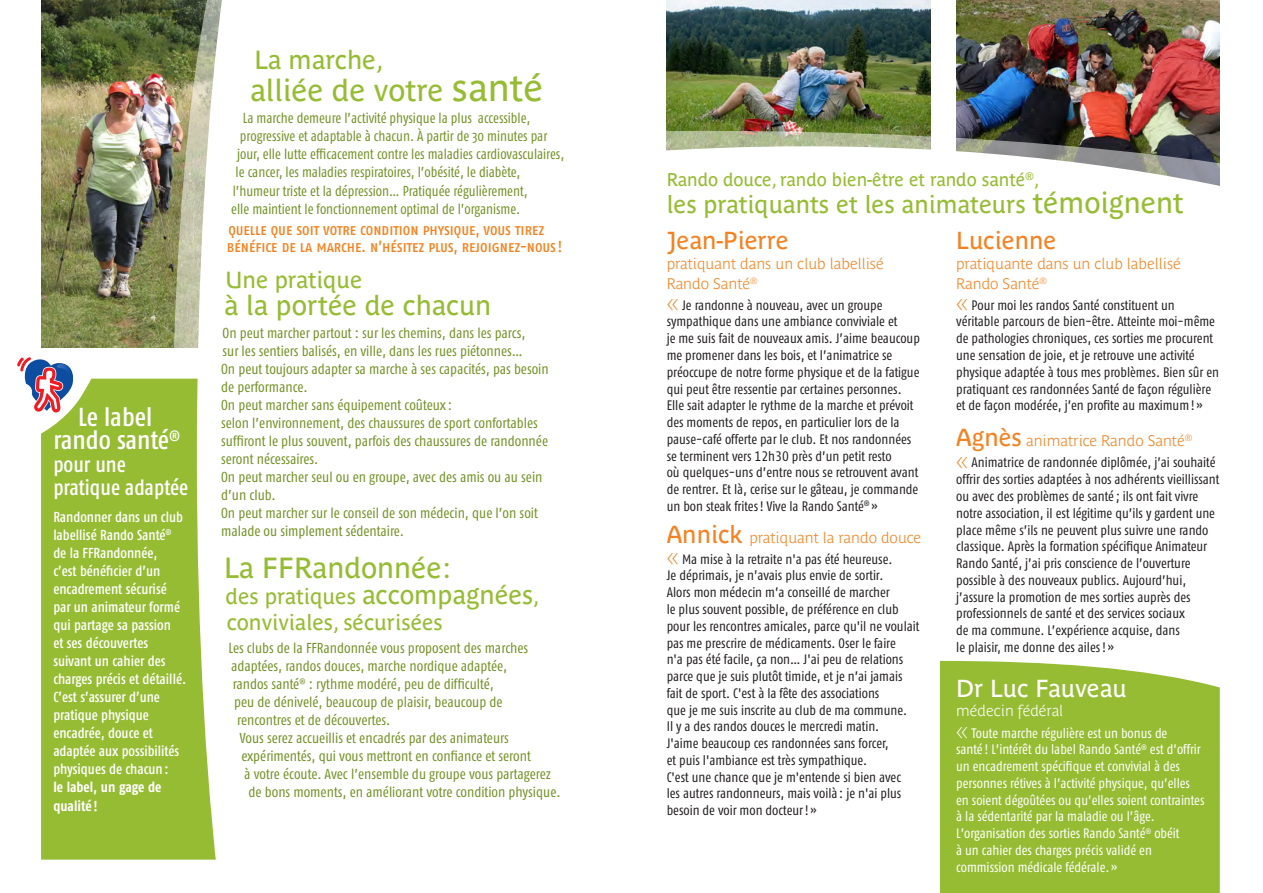
<style>
.page{position:relative;width:1263px;height:893px;background:#fff}
.page>*{position:absolute;margin:0;border:0;box-sizing:border-box;transform-origin:0 0}
.t1{font:30.3px "Parisine Plus";color:#96bc33}
.t2{font:28.95px "Parisine Plus";color:#96bc33}
.t3{font:27.45px "Parisine Plus";color:#96bc33}
.t4{font:25.95px/23.1px "Fago Co Med Tf";color:#fff;text-align:center}
.t5{font:25.95px "Parisine Plus";color:#96bc33}
.t6{font:24.45px "Parisine Plus";color:#96bc33}
.t7{font:24.45px "Parisine Plus";color:#f58220}
.t8{font:24.45px "Parisine Plus";color:#fff}
.t9{font:23.1px "Parisine Plus";color:#96bc33}
.t10{font:21.6px/26px "Parisine Plus";color:#96bc33}
.t11{font:21.6px/23.1px "Fago Co Med Tf";color:#fff}
.t12{font:18.3px "Parisine Plus";color:#96bc33}
.t13{font:15.9px/17.4px "Fago Co Med Caps";letter-spacing:-.005em;color:#f58220;scale:.94 1}
.t14{font:700 15.3px/19.8px "Parisine Plus Clair";color:#f58220}
.t15{font:700 15.3px "Parisine Plus Clair";color:#fff}
.t16{font:14.4px/18px "Fago Co";color:#729225}
.t17{font:14.4px "Fago Co";color:#729225;scale:.96 1}
.t18{font:14.4px/18px "Fago Co Med Tf";color:#fff}
.t19{font:13.65px/16.8px "Fago Co Regular Tf";color:#231f20}
.t20{font:13.65px/16.8px "Fago Co Regular Tf";color:#fff}
.s1{font-family:"Fago Co Bold Tf"}
.s2{font-size:37.5px}
.s3{font-size:25.95px}
.s4{font-size:28.95px}
.s5{font-family:"Parisine Plus Clair";font-size:27.45px;color:#f58220}
.s6{font-family:"Parisine Plus";font-weight:400;font-size:24.45px}
.s7{font-family:"Parisine Plus Clair";font-size:27.45px}
</style>
<div class="page">
<img style="left:667px;top:0;width:263px;height:130px">
<img style="left:956px;top:0;width:264px;height:130px">
<svg style="left:666px;top:130px;width:554px;height:56px"></svg>
<div style="left:940px;top:661px;width:280px;height:232px;background:#96bc33"></div>
<img style="left:41px;top:0;width:131px;height:348px">
<img style="left:172px;top:0;width:25px;height:379px">
<div style="left:41px;top:379px;width:156px;height:481px;background:#96bc33"></div>
<svg style="left:17px;top:357px;width:87px;height:94px"></svg>
<svg style="left:197px;top:0;width:25px;height:860px"></svg>
<p class="t4" style="left:53px;top:405px;width:128px">Le label rando santé<sup>®</sup></p>
<p class="t11" style="left:53px;top:453px;width:137px">pour une pratique adaptée</p>
<p class="t18" style="left:53px;top:507px;width:134px">Randonner dans un club labellisé Rando Santé<sup>® </sup>de la FFRandonnée,<br>c’est bénéficier d’un encadrement sécurisé par un animateur formé qui partage sa passion<br>et ses découvertes suivant un cahier des charges précis et détaillé.<br>C’est s’assurer d’une pratique physique encadrée, douce et adaptée aux possibilités physiques de chacun:<br><span class="s1">le label, un gage de qualité !</span></p>
<p class="t5" style="left:254px;top:45px;width:130px">La marche,</p>
<p class="t1" style="left:250px;top:73px;width:295px">alliée de votre <span class="s2">santé</span></p>
<p class="t17" style="left:243px;top:110px;width:301px">La marche demeure l’activité physique la plus accessible,</p>
<p class="t17" style="left:240px;top:128px;width:322px">progressive et adaptable à chacun. À partir de 30 minutes par</p>
<p class="t17" style="left:237px;top:146px;width:342px">jour, elle lutte efficacement contre les maladies cardiovasculaires,</p>
<p class="t17" style="left:236px;top:164px;width:298px">le cancer, les maladies respiratoires, l’obésité, le diabète,</p>
<p class="t17" style="left:233px;top:182px;width:309px">l’humeur triste et la dépression… Pratiquée régulièrement,</p>
<p class="t17" style="left:231px;top:200px;width:303px">elle maintient le fonctionnement optimal de l’organisme.</p>
<p class="t13" style="left:227px;top:221px;width:358px">quelle que soit votre condition physique, vous tirez bénéfice de la marche. n’hésitez plus, rejoignez-nous!</p>
<p class="t9" style="left:225px;top:266px;width:138px">Une pratique</p>
<p class="t3" style="left:224px;top:290px;width:269px">à la portée de chacun</p>
<p class="t16" style="left:221px;top:323px;width:329px">On peut marcher partout : sur les chemins, dans les parcs,<br>sur les sentiers balisés, en ville, dans les rues piétonnes…<br>On peut toujours adapter sa marche à ses capacités, pas besoin de performance.<br>On peut marcher sans équipement coûteux :<br>selon l’environnement, des chaussures de sport confortables suffiront le plus souvent, parfois des chaussures de randonnée seront nécessaires.<br>On peut marcher seul ou en groupe, avec des amis ou au sein d’un club.<br>On peut marcher sur le conseil de son médecin, que l’on soit malade ou simplement sédentaire.</p>
<p class="t2" style="left:224px;top:552px;width:228px">La FFRandonnée:</p>
<p class="t10" style="left:225px;top:584px;width:315px">des pratiques <span class="s3">accompagnées</span>, conviviales, sécurisées</p>
<p class="t16" style="left:228px;top:638px;width:301px">Les clubs de la FFRandonnée vous proposent des marches</p>
<p class="t16" style="left:231px;top:656px;width:277px">adaptées, randos douces, marche nordique adaptée,</p>
<p class="t16" style="left:233px;top:675px;width:263px">randos santé<sup>®</sup> : rythme modéré, peu de difficulté,</p>
<p class="t16" style="left:234px;top:693px;width:270px">peu de dénivelé, beaucoup de plaisir, beaucoup de</p>
<p class="t16" style="left:237px;top:711px;width:155px">rencontres et de découvertes.</p>
<p class="t16" style="left:240px;top:729px;width:270px">Vous serez accueillis et encadrés par des animateurs</p>
<p class="t16" style="left:241px;top:747px;width:291px">expérimentés, qui vous mettront en confiance et seront</p>
<p class="t16" style="left:244px;top:765px;width:308px">à votre écoute. Avec l’ensemble du groupe vous partagerez</p>
<p class="t16" style="left:249px;top:783px;width:313px">de bons moments, en améliorant votre condition physique.</p>
<p class="t12" style="left:667px;top:169px;width:374px">Rando douce, rando bien-être et rando santé<sup>®</sup>,</p>
<p class="t6" style="left:667px;top:191px;width:518px">les pratiquants et les animateurs <span class="s4">témoignent</span></p>
<p class="t7" style="left:667px;top:226px;width:123px">Jean-Pierre</p>
<p class="t14" style="left:667px;top:253px;width:218px">pratiquant dans un club labellisé<br>Rando Santé<sup>®</sup></p>
<p class="t19" style="left:667px;top:296px;width:255px"><span class="s5">«</span> Je randonne à nouveau, avec un groupe sympathique dans une ambiance conviviale et<br>je me suis fait de nouveaux amis. J’aime beaucoup me promener dans les bois, et l’animatrice se préoccupe de notre forme physique et de la fatigue qui peut être ressentie par certaines personnes.<br>Elle sait adapter le rythme de la marche et prévoit des moments de repos, en particulier lors de la pause-café offerte par le club. Et nos randonnées se terminent vers 12h30 près d’un petit resto<br>où quelques-uns d’entre nous se retrouvent avant de rentrer. Et là, cerise sur le gâteau, je commande un bon steak frites! Vive la Rando Santé<sup>®</sup> »</p>
<p class="t14" style="left:667px;top:527px;width:256px"><span class="s6">Annick</span> pratiquant la rando douce</p>
<p class="t19" style="left:667px;top:550px;width:254px"><span class="s5">«</span> Ma mise à la retraite n'a pas été heureuse.<br>Je déprimais, je n’avais plus envie de sortir.<br>Alors mon médecin m’a conseillé de marcher<br>le plus souvent possible, de préférence en club pour les rencontres amicales, parce qu'il ne voulait pas me prescrire de médicaments. Oser le faire<br>n'a pas été facile, ça non… J'ai peu de relations parce que je suis plutôt timide, et je n’ai jamais fait de sport. C'est à la fête des associations<br>que je me suis inscrite au club de ma commune.<br>Il y a des randos douces le mercredi matin.<br>J'aime beaucoup ces randonnées sans forcer,<br>et puis l'ambiance est très sympathique.<br>C'est une chance que je m'entende si bien avec<br>les autres randonneurs, mais voilà : je n'ai plus besoin de voir mon docteur! »</p>
<p class="t7" style="left:956px;top:226px;width:102px">Lucienne</p>
<p class="t14" style="left:956px;top:253px;width:226px">pratiquante dans un club labellisé<br>Rando Santé<sup>®</sup></p>
<p class="t19" style="left:956px;top:296px;width:264px"><span class="s5">«</span> Pour moi les randos Santé constituent un véritable parcours de bien-être. Atteinte moi-même de pathologies chroniques, ces sorties me procurent une sensation de joie, et je retrouve une activité physique adaptée à tous mes problèmes. Bien sûr en pratiquant ces randonnées Santé de façon régulière et de façon modérée, j’en profite au maximum! »</p>
<p class="t14" style="left:956px;top:431px;width:238px"><span class="s6">Agnès</span> animatrice Rando Santé<sup>®</sup></p>
<p class="t19" style="left:956px;top:454px;width:265px"><span class="s5">«</span> Animatrice de randonnée diplômée, j’ai souhaité offrir des sorties adaptées à nos adhérents vieillissant ou avec des problèmes de santé ; ils ont fait vivre notre association, il est légitime qu’ils y gardent une place même s’ils ne peuvent plus suivre une rando classique. Après la formation spécifique Animateur Rando Santé, j’ai pris conscience de l’ouverture possible à des nouveaux publics. Aujourd’hui, j’assure la promotion de mes sorties auprès des professionnels de santé et des services sociaux<br>de ma commune. L’expérience acquise, dans<br>le plaisir, me donne des ailes! »</p>
<p class="t8" style="left:956px;top:674px;width:172px">Dr Luc Fauveau</p>
<p class="t15" style="left:956px;top:702px;width:109px">médecin fédéral</p>
<p class="t20" style="left:956px;top:724px;width:250px"><span class="s7">«</span> Toute marche régulière est un bonus de<br>santé ! L’intérêt du label Rando Santé<sup>®</sup> est d’offrir un encadrement spécifique et convivial à des personnes rétives à l’activité physique, qu’elles en soient dégoûtées ou qu’elles soient contraintes à la sédentarité par la maladie ou l’âge.<br>L’organisation des sorties Rando Santé<sup>®</sup> obéit<br>à un cahier des charges précis validé en commission médicale fédérale. »</p>
</div>
